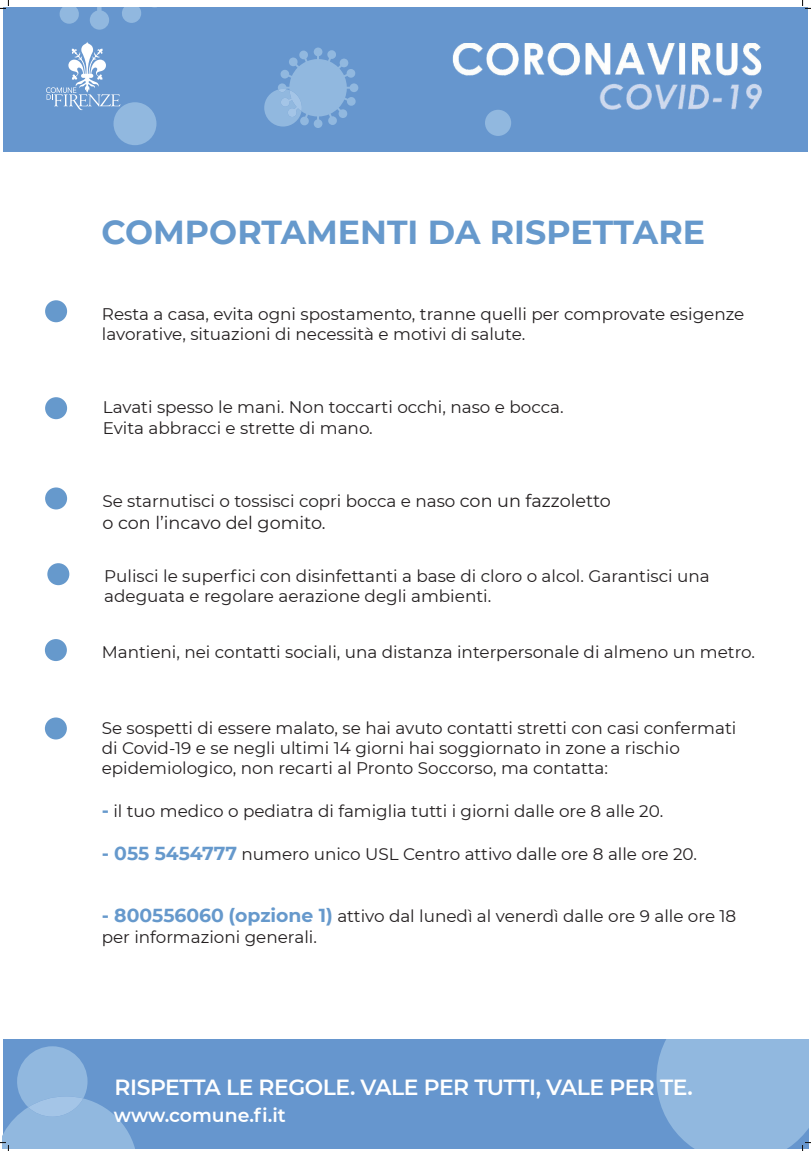
<style>
.page{position:relative;width:811px;height:1151px;background:#fff}
.page>*{position:absolute;margin:0;border:0;box-sizing:border-box;transform-origin:0 0}
.t1{font:700 33.2px "Montserrat";color:#69c}
.t2{font:600 21.88px "Montserrat";letter-spacing:-.02em;color:#fff}
.t3{font:600 18.8px "Montserrat";color:#fff}
.t4{font:17.6px "Montserrat";color:#231f20}
.t5{font:16.8px/20.2px "Montserrat";color:#231f20}
.s1{font-size:17.6px}
.s2{font-weight:700;font-size:18.8px;color:#69c}
</style>
<div class="page">
<div style="left:3px;top:7px;width:804px;height:144px;background:#6696ce"></div>
<div style="left:485px;top:110px;width:26px;height:26px;background:#91b8df;border-radius:50%"></div>
<div style="left:113px;top:102px;width:43px;height:43px;background:#91b8df;border-radius:50%"></div>
<svg style="left:264px;top:48px;width:94px;height:80px"></svg>
<img style="left:452px;top:44px;width:309px;height:73px">
<svg style="left:46px;top:42px;width:74px;height:68px"></svg>
<div style="left:3px;top:1039px;width:805px;height:109px;background:#6696ce"></div>
<div style="left:45px;top:397px;width:22px;height:22px;background:#69c;border-radius:50%"></div>
<div style="left:45px;top:487px;width:22px;height:22px;background:#69c;border-radius:50%"></div>
<div style="left:47px;top:563px;width:22px;height:22px;background:#69c;border-radius:50%"></div>
<div style="left:45px;top:300px;width:22px;height:22px;background:#69c;border-radius:50%"></div>
<div style="left:45px;top:639px;width:22px;height:22px;background:#69c;border-radius:50%"></div>
<div style="left:45px;top:717px;width:22px;height:22px;background:#69c;border-radius:50%"></div>
<svg style="left:0;top:0;width:157px;height:30px"></svg>
<svg style="left:0;top:1046px;width:138px;height:105px"></svg>
<svg style="left:802px;top:0;width:8px;height:9px"></svg>
<svg style="left:656px;top:1039px;width:154px;height:112px;background:#8fb6de"></svg>
<p class="t1" style="left:101px;top:208px;width:605px">COMPORTAMENTI DA RISPETTARE</p>
<p class="t5" style="left:102px;top:304px;width:644px">Resta a casa, evita ogni spostamento, tranne quelli per comprovate esigenze lavorative, situazioni di necessità e motivi di salute.</p>
<p class="t5" style="left:103px;top:397px;width:462px">Lavati spesso le mani. Non toccarti occhi, naso e bocca.</p>
<p class="t5" style="left:103px;top:417px;width:271px">Evita abbracci e strette di mano.</p>
<p class="t5" style="left:102px;top:491px;width:510px">Se starnutisci o tossisci copri bocca e naso <span class="s1">con un fazzoletto</span></p>
<p class="t4" style="left:102px;top:510px;width:225px">o con l’incavo del gomito.</p>
<p class="t5" style="left:104px;top:566px;width:607px">Pulisci le superfici con disinfettanti a base di cloro o alcol. Garantisci una adeguata e regolare aerazione degli ambienti.</p>
<p class="t5" style="left:102px;top:641px;width:654px">Mantieni, nei contatti sociali, una distanza interpersonale di almeno un metro.</p>
<p class="t5" style="left:102px;top:717px;width:636px">Se sospetti di essere malato, se hai avuto contatti stretti con casi confermati di Covid-19 e se negli ultimi 14 giorni hai soggiornato in zone a rischio epidemiologico, non recarti al Pronto Soccorso, ma contatta:</p>
<p class="t5" style="left:102px;top:800px;width:563px"><span class="s2">-</span> il tuo medico o pediatra di famiglia tutti i giorni dalle ore 8 alle 20.</p>
<p class="t5" style="left:102px;top:843px;width:597px"><span class="s2">- 055 5454777</span> numero unico USL Centro attivo dalle ore 8 alle ore 20.</p>
<p class="t5" style="left:102px;top:906px;width:636px"><span class="s2">- 800556060 (opzione 1)</span> attivo dal lunedì al venerdì dalle ore 9 alle ore 18 per informazioni generali.</p>
<p class="t2" style="left:115px;top:1071px;width:579px">RISPETTA LE REGOLE. VALE PER TUTTI, VALE PER TE.</p>
<p class="t3" style="left:114px;top:1102px;width:173px">www.comune.fi.it</p>
</div>
